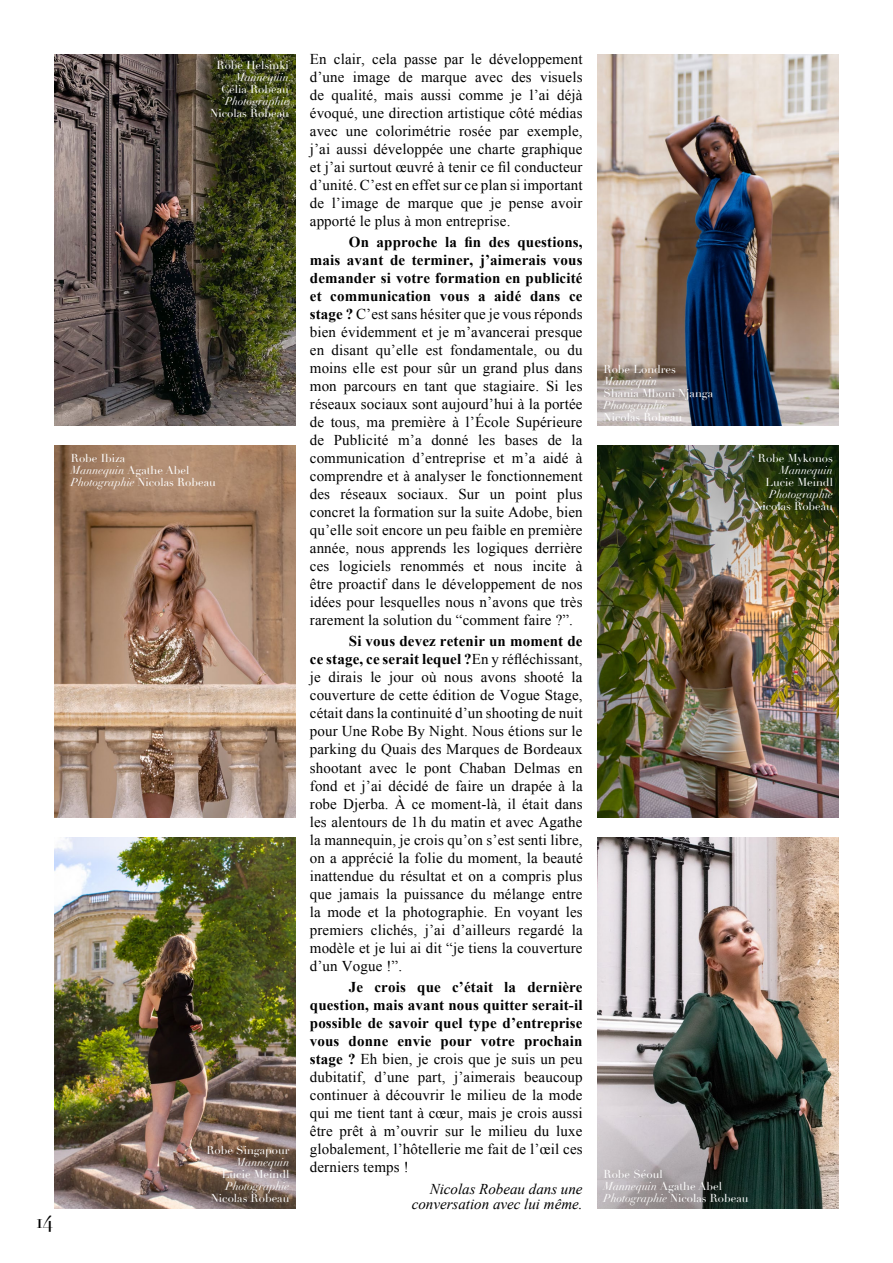
<style>
.page{position:relative;width:893px;height:1263px;background:#fff}
.page>*{position:absolute;margin:0;border:0;box-sizing:border-box;transform-origin:0 0}
.t1{font:21px "Didot";color:#000}
.t2{font:15px/18px "Times New Roman";letter-spacing:.01em;color:#000;text-align:justify}
.t3{font:italic 15px/15px "Times New Roman";color:#000;text-align:right}
.t4{font:11.25px/12px "Didot";color:#fff}
.t5{font:italic 11.25px "Didot";color:#fff}
.s1{font-style:italic}
.s2{font-weight:700}
</style>
<div class="page">
<img style="left:54px;top:837px;width:241px;height:372px">
<img style="left:54px;top:446px;width:241px;height:371px">
<img style="left:54px;top:54px;width:241px;height:372px">
<img style="left:598px;top:446px;width:241px;height:371px">
<img style="left:598px;top:54px;width:241px;height:372px">
<img style="left:598px;top:837px;width:241px;height:372px">
<p class="t4" style="left:217px;top:59px;width:74px">Robe Helsinki</p>
<p class="t5" style="left:235px;top:70px;width:55px">Mannequin</p>
<p class="t4" style="left:221px;top:83px;width:69px">Célia Robeau</p>
<p class="t5" style="left:222px;top:94px;width:68px">`Photographie</p>
<p class="t4" style="left:210px;top:107px;width:80px">Nicolas Robeau</p>
<p class="t4" style="left:71px;top:452px;width:146px">Robe Ibiza<br><span class="s1">Mannequin</span> Agathe Abel<br><span class="s1">Photographie</span> Nicolas Robeau</p>
<h1 class="t1" style="left:36px;top:1208px;width:18px">14</h1>
<p class="t4" style="left:206px;top:1144px;width:84px">Robe Singapour</p>
<p class="t5" style="left:236px;top:1155px;width:55px">Mannequin</p>
<p class="t4" style="left:222px;top:1168px;width:69px">Lucie Meindl</p>
<p class="t5" style="left:226px;top:1179px;width:65px">Photographie</p>
<p class="t4" style="left:211px;top:1192px;width:80px">Nicolas Robeau</p>
<p class="t2" style="left:310px;top:50px;width:274px">En clair, cela passe par le développement d’une image de marque avec des visuels de qualité, mais aussi comme je l’ai déjà évoqué, une direction artistique côté médias avec une colorimétrie rosée par exemple, j’ai aussi développée une charte graphique et j’ai surtout œuvré à tenir ce fil conducteur d’unité. C’est en effet sur ce plan si important de l’image de marque que je pense avoir apporté le plus à mon entreprise.</p>
<p class="t2" style="left:310px;top:233px;width:274px;text-indent:39px"><span class="s2">On approche la fin des questions, mais avant de terminer, j’aimerais vous demander si votre formation en publicité et communication vous a aidé dans ce stage ?</span> C’est sans hésiter que je vous réponds bien évidemment et je m’avancerai presque en disant qu’elle est fondamentale, ou du moins elle est pour sûr un grand plus dans mon parcours en tant que stagiaire. Si les réseaux sociaux sont aujourd’hui à la portée de tous, ma première à l’École Supérieure de Publicité m’a donné les bases de la communication d’entreprise et m’a aidé à comprendre et à analyser le fonctionnement des réseaux sociaux. Sur un point plus concret la formation sur la suite Adobe, bien qu’elle soit encore un peu faible en première année, nous apprends les logiques derrière ces logiciels renommés et nous incite à être proactif dans le développement de nos idées pour lesquelles nous n’avons que très rarement la solution du “comment faire ?”.</p>
<p class="t2" style="left:310px;top:632px;width:274px;text-indent:39px"><span class="s2">Si vous devez retenir un moment de ce stage, ce serait lequel ?</span>En y réfléchissant, je dirais le jour où nous avons shooté la couverture de cette édition de Vogue Stage, cétait dans la continuité d’un shooting de nuit pour Une Robe By Night. Nous étions sur le parking du Quais des Marques de Bordeaux shootant avec le pont Chaban Delmas en fond et j’ai décidé de faire un drapée à la robe Djerba. À ce moment-là, il était dans les alentours de 1h du matin et avec Agathe la mannequin, je crois qu’on s’est senti libre, on a apprécié la folie du moment, la beauté inattendue du résultat et on a compris plus que jamais la puissance du mélange entre la mode et la photographie. En voyant les premiers clichés, j’ai d’ailleurs regardé la modèle et je lui ai dit “je tiens la couverture d’un Vogue !”.</p>
<p class="t2" style="left:310px;top:977px;width:274px;text-indent:39px"><span class="s2">Je crois que c’était la dernière question, mais avant nous quitter serait-il possible de savoir quel type d’entreprise vous donne envie pour votre prochain stage ?</span> Eh bien, je crois que je suis un peu dubitatif, d’une part, j’aimerais beaucoup continuer à découvrir le milieu de la mode qui me tient tant à cœur, mais je crois aussi être prêt à m’ouvrir sur le milieu du luxe globalement, l’hôtellerie me fait de l’œil ces derniers temps !</p>
<p class="t3" style="left:412px;top:1181px;width:172px">Nicolas Robeau dans une conversation avec lui même.</p>
<p class="t4" style="left:604px;top:364px;width:74px">Robe Londres</p>
<p class="t5" style="left:604px;top:374px;width:55px">Mannequin</p>
<p class="t4" style="left:604px;top:388px;width:111px">Shania Mboni Njanga</p>
<p class="t5" style="left:604px;top:398px;width:65px">Photographie</p>
<p class="t4" style="left:604px;top:412px;width:80px">Nicolas Robeau</p>
<p class="t4" style="left:758px;top:452px;width:77px">Robe Mykonos</p>
<p class="t5" style="left:779px;top:463px;width:55px">Mannequin</p>
<p class="t4" style="left:765px;top:476px;width:69px">Lucie Meindl</p>
<p class="t5" style="left:769px;top:487px;width:65px">Photographie</p>
<p class="t4" style="left:754px;top:500px;width:80px">Nicolas Robeau</p>
<p class="t4" style="left:604px;top:1168px;width:146px">Robe Séoul<br><span class="s1">Mannequin</span> Agathe Abel<br><span class="s1">Photographie</span> Nicolas Robeau</p>
</div>
